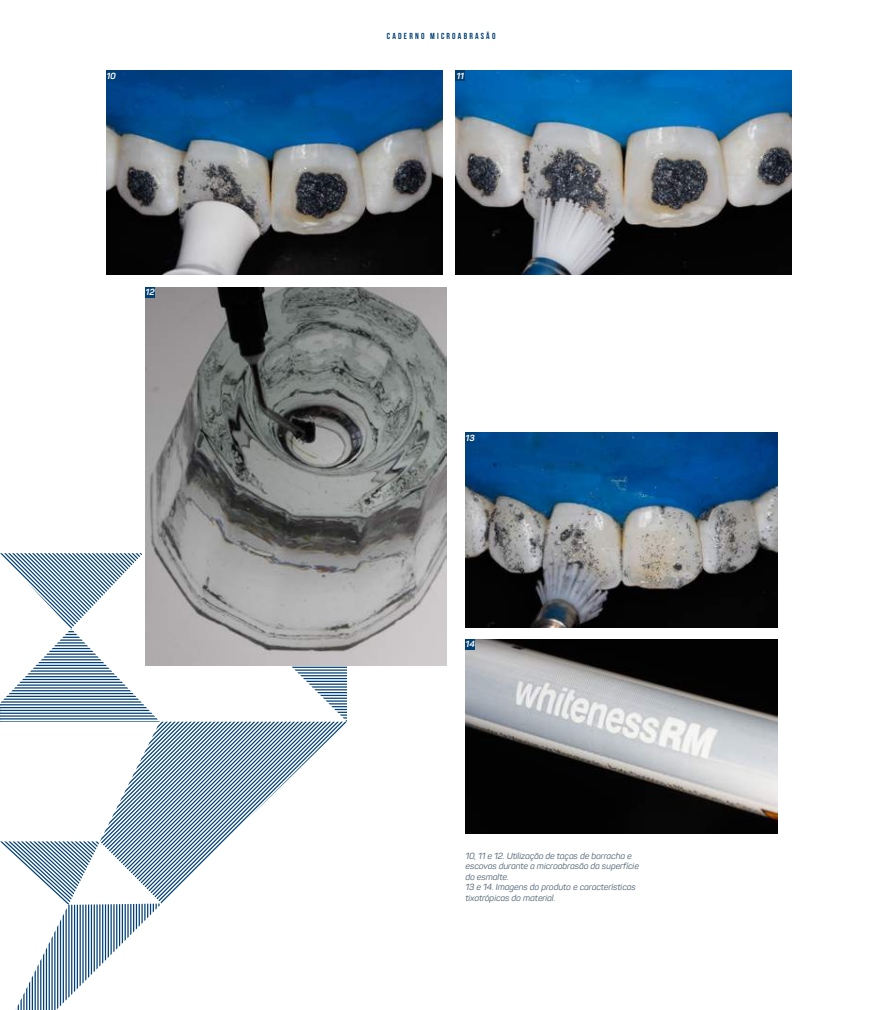
<style>
.page{position:relative;width:886px;height:1010px;background:#fff}
.page>*{position:absolute;margin:0;border:0;box-sizing:border-box;transform-origin:0 0}
.t1{font:italic 8.75px/10.5px "Panton";color:#475c6d}
.t2{font:8.75px "Bebas Neue";letter-spacing:.25em;color:#004075}
.t3{font:italic 700 8.75px "Panton";color:#fff}
</style>
<div class="page">
<svg style="left:0;top:553px;width:347px;height:457px"></svg>
<img style="left:106px;top:71px;width:336px;height:203px">
<img style="left:455px;top:71px;width:336px;height:203px">
<img style="left:145px;top:287px;width:301px;height:378px">
<img style="left:465px;top:432px;width:312px;height:195px">
<img style="left:465px;top:639px;width:312px;height:195px">
<div style="left:106px;top:71px;width:10px;height:10px;background:#004075"></div>
<div style="left:455px;top:71px;width:10px;height:10px;background:#004075"></div>
<div style="left:145px;top:287px;width:10px;height:10px;background:#004075"></div>
<div style="left:465px;top:432px;width:10px;height:10px;background:#004075"></div>
<div style="left:465px;top:639px;width:10px;height:10px;background:#004075"></div>
<p class="t2" style="left:387px;top:31px;width:110px">CADERNO MICROABRASÃO</p>
<p class="t3" style="left:106px;top:71px;width:11px">10</p>
<p class="t3" style="left:456px;top:71px;width:9px">11</p>
<p class="t3" style="left:146px;top:287px;width:10px">12</p>
<p class="t3" style="left:466px;top:432px;width:11px">13</p>
<p class="t3" style="left:465px;top:639px;width:11px">14</p>
<p class="t1" style="left:465px;top:850px;width:175px">10, 11 e 12. Utilização de taças de borracha e escovas durante a microabrasão da superfície do esmalte.<br>13 e 14. Imagens do produto e características tixotrópicas do material.</p>
</div>
